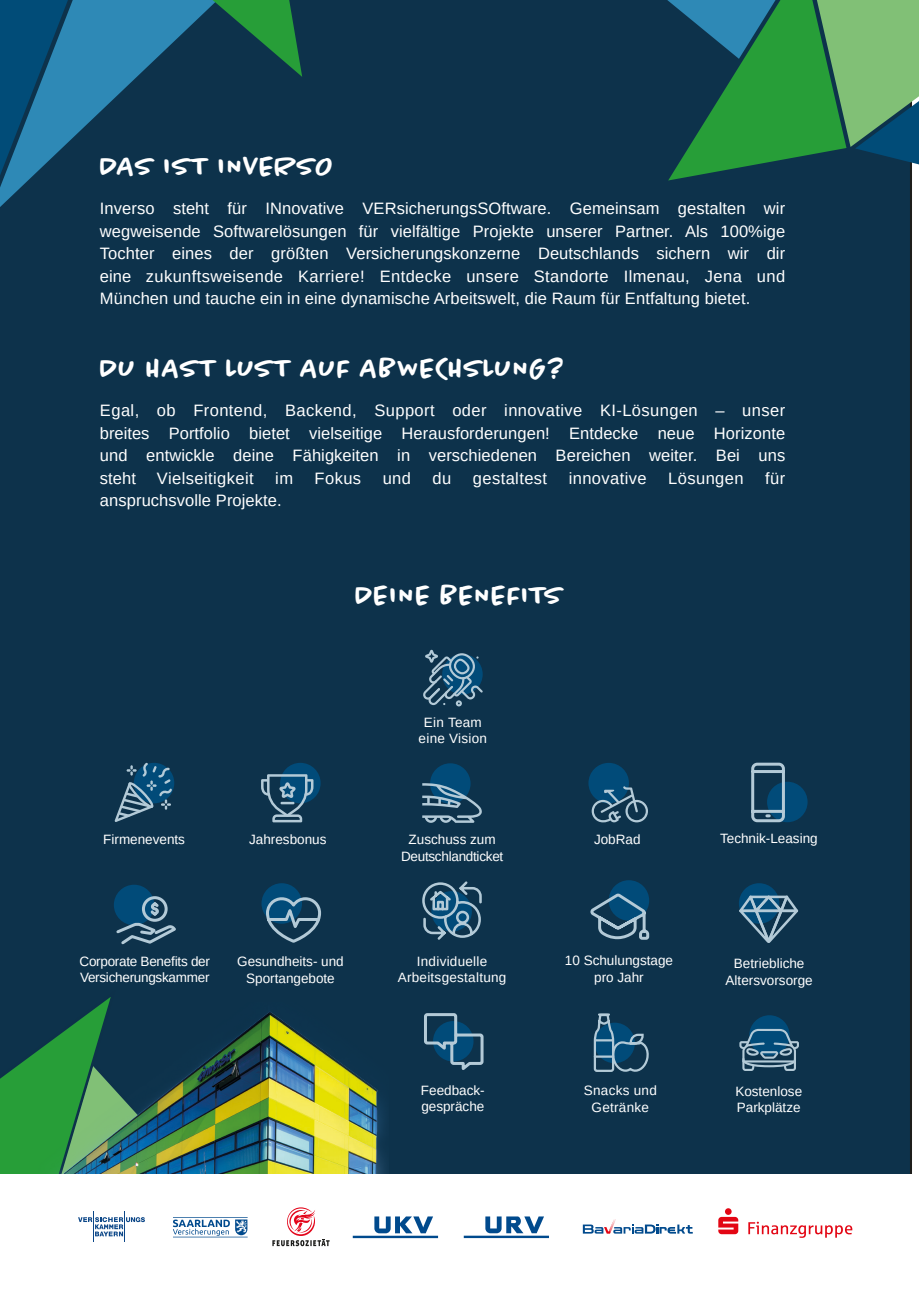
<style>
.page{position:relative;width:919px;height:1289px;background:#fff}
.page>*{position:absolute;margin:0;border:0;box-sizing:border-box;transform-origin:0 0}
.t1{font:500 30px "Chantal";color:#fff}
.t2{font:16.5px/22.5px "Liberation Sans";letter-spacing:.005em;color:#fff;text-align:justify}
.t3{font:16.5px "Liberation Sans";letter-spacing:.025em;color:#fff}
.t4{font:13.5px/16.5px "Liberation Sans";color:#fff}
.t5{font:13.5px/16.5px "Liberation Sans";letter-spacing:-.02em;color:#fff;text-align:center}
.t6{font:13.5px/16.5px "Liberation Sans";letter-spacing:.02em;color:#fff;text-align:center}
</style>
<div class="page">
<div style="left:0;top:0;width:911px;height:1174px;background:#0d324b"></div>
<svg style="left:0;top:0;width:302px;height:207px;background:#154f69"></svg>
<svg style="left:667px;top:0;width:251px;height:180px;background:#348358"></svg>
<img style="left:247px;top:1002px;width:141px;height:172px">
<svg style="left:0;top:989px;width:247px;height:253px"></svg>
<svg style="left:272px;top:1207px;width:57px;height:39px"></svg>
<svg style="left:353px;top:1216px;width:85px;height:22px"></svg>
<svg style="left:463px;top:1216px;width:86px;height:21px"></svg>
<svg style="left:582px;top:1219px;width:110px;height:14px"></svg>
<svg style="left:718px;top:1208px;width:20px;height:26px"></svg>
<svg style="left:748px;top:1221px;width:104px;height:16px"></svg>
<div style="left:608px;top:880px;width:41px;height:40px;background:#014b79;border-radius:50%"></div>
<svg style="left:587px;top:890px;width:63px;height:51px"></svg>
<svg style="left:421px;top:879px;width:62px;height:63px;background:#37607b"></svg>
<div style="left:280px;top:762px;width:40px;height:41px;background:#014b79;border-radius:50%"></div>
<svg style="left:261px;top:774px;width:52px;height:48px"></svg>
<div style="left:261px;top:883px;width:41px;height:40px;background:#014b79;border-radius:50%"></div>
<svg style="left:264px;top:895px;width:58px;height:49px"></svg>
<svg style="left:422px;top:1011px;width:63px;height:63px;background:#26526e"></svg>
<div style="left:749px;top:1015px;width:40px;height:40px;background:#014b79;border-radius:50%"></div>
<svg style="left:739px;top:1028px;width:59px;height:42px"></svg>
<hr style="left:742px;top:1060px;width:54px;height:2px;background:#b3cad7">
<div style="left:134px;top:762px;width:40px;height:41px;background:#014b79;border-radius:50%"></div>
<svg style="left:115px;top:762px;width:57px;height:60px"></svg>
<svg style="left:592px;top:1012px;width:58px;height:62px;background:#285572"></svg>
<div style="left:430px;top:763px;width:40px;height:40px;background:#014b79;border-radius:50%"></div>
<svg style="left:422px;top:783px;width:60px;height:39px"></svg>
<div style="left:114px;top:884px;width:40px;height:41px;background:#014b79;border-radius:50%"></div>
<svg style="left:114px;top:894px;width:65px;height:52px"></svg>
<div style="left:767px;top:781px;width:40px;height:41px;background:#014b79;border-radius:50%"></div>
<svg style="left:749px;top:761px;width:37px;height:62px"></svg>
<div style="left:588px;top:762px;width:41px;height:41px;background:#014b79;border-radius:50%"></div>
<svg style="left:591px;top:786px;width:57px;height:37px"></svg>
<svg style="left:422px;top:649px;width:60px;height:57px;background:#355f7a"></svg>
<div style="left:738px;top:883px;width:41px;height:40px;background:#014b79;border-radius:50%"></div>
<svg style="left:739px;top:895px;width:59px;height:47px"></svg>
<p class="t1" style="left:100px;top:148px;width:236px">DAS IST INVERSO</p>
<p class="t2" style="left:100px;top:197px;width:686px">Inverso steht für INnovative VERsicherungsSOftware. Gemeinsam gestalten wir wegweisende Softwarelösungen für vielfältige Projekte unserer Partner. Als 100%ige Tochter eines der größten Versicherungskonzerne Deutschlands sichern wir dir eine zukunftsweisende Karriere! Entdecke unsere Standorte Ilmenau, Jena und München und tauche ein in eine dynamische Arbeitswelt, die Raum für Entfaltung bietet.</p>
<p class="t1" style="left:100px;top:349px;width:467px">DU HAST LUST AUF ABWECHSLUNG?</p>
<p class="t2" style="left:100px;top:399px;width:686px">Egal, ob Frontend, Backend, Support oder innovative KI-Lösungen ‒ unser breites Portfolio bietet vielseitige Herausforderungen! Entdecke neue Horizonte und entwickle deine Fähigkeiten in verschiedenen Bereichen weiter. Bei uns steht</p>
<p class="t3" style="left:157px;top:467px;width:98px">Vielseitigkeit</p>
<p class="t2" style="left:275px;top:466px;width:19px">im</p>
<p class="t2" style="left:314px;top:466px;width:48px">Fokus</p>
<p class="t2" style="left:382px;top:466px;width:30px">und</p>
<p class="t2" style="left:432px;top:466px;width:20px">du</p>
<p class="t3" style="left:473px;top:467px;width:76px">gestaltest</p>
<p class="t3" style="left:568px;top:467px;width:79px">innovative</p>
<p class="t3" style="left:668px;top:467px;width:77px">Lösungen</p>
<p class="t2" style="left:765px;top:466px;width:22px">für</p>
<p class="t2" style="left:100px;top:489px;width:183px">anspruchsvolle Projekte.</p>
<p class="t1" style="left:355px;top:577px;width:210px">DEINE BENEFITS</p>
<p class="t4" style="left:103px;top:830px;width:83px">Firmenevents</p>
<p class="t4" style="left:249px;top:830px;width:79px">Jahresbonus</p>
<p class="t5" style="left:79px;top:953px;width:132px;text-align:left">Corporate Benefits der<br>Versicherungskammer</p>
<p class="t4" style="left:237px;top:953px;width:108px">Gesundheits- und</p>
<p class="t4" style="left:246px;top:969px;width:90px">Sportangebote</p>
<p class="t4" style="left:424px;top:714px;width:59px">Ein Team</p>
<p class="t6" style="left:418px;top:730px;width:70px">eine Vision</p>
<p class="t5" style="left:401px;top:831px;width:104px">Zuschuss zum<br>Deutschlandticket</p>
<p class="t6" style="left:398px;top:952px;width:110px">Individuelle<br>Arbeitsgestaltung</p>
<p class="t4" style="left:594px;top:830px;width:48px">JobRad</p>
<p class="t4" style="left:720px;top:830px;width:99px">Technik-Leasing</p>
<p class="t4" style="left:565px;top:952px;width:110px;text-align:center">10 Schulungstage pro Jahr</p>
<p class="t4" style="left:733px;top:955px;width:72px">Betriebliche</p>
<p class="t4" style="left:725px;top:972px;width:89px">Altersvorsorge</p>
<p class="t4" style="left:421px;top:1081px;width:65px">Feedback&shy;gespräche</p>
<p class="t6" style="left:583px;top:1082px;width:74px">Snacks und</p>
<p class="t6" style="left:591px;top:1098px;width:59px">Getränke</p>
<p class="t4" style="left:735px;top:1082px;width:68px">Kostenlose<br>Parkplätze</p>
</div>
